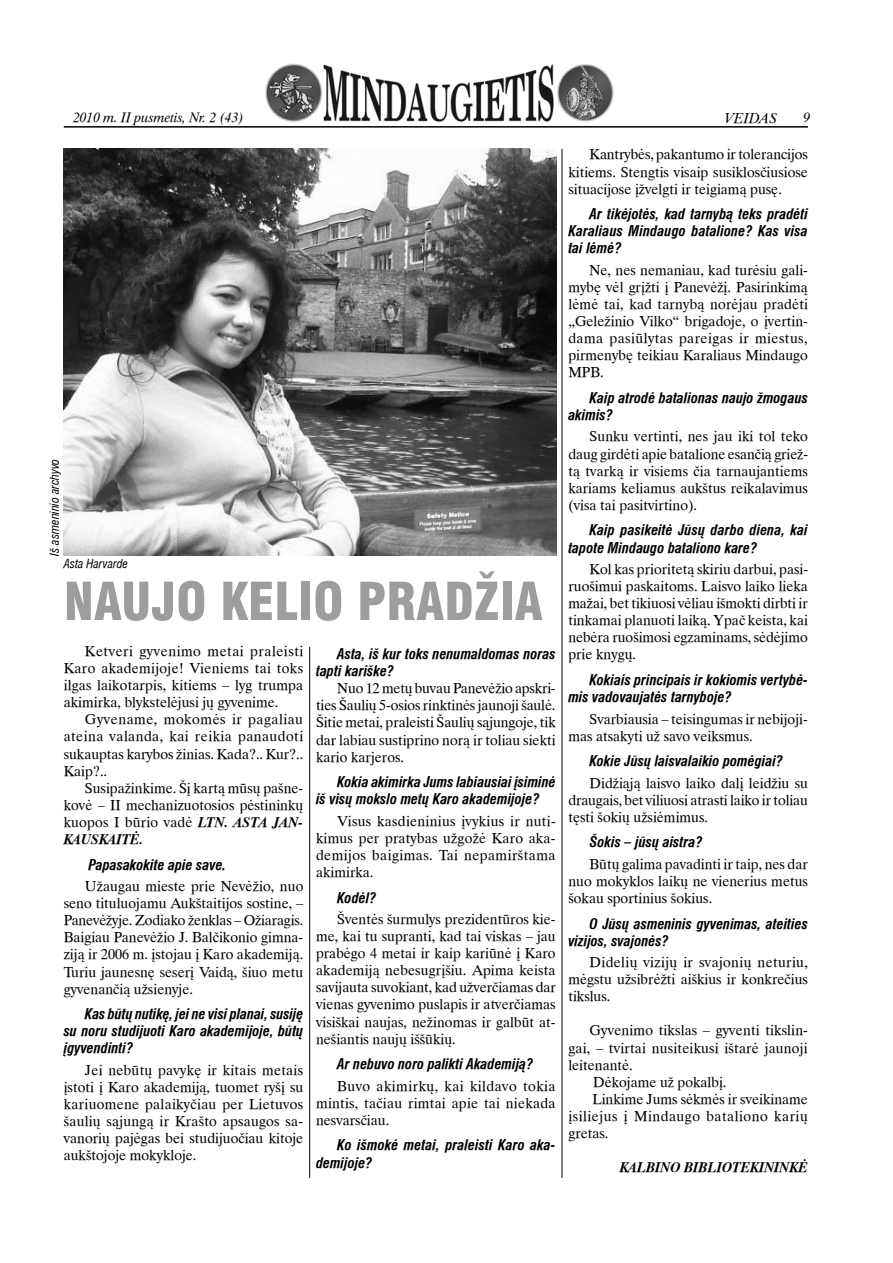
<style>
.page{position:relative;width:893px;height:1263px;background:#fff}
.page>*{position:absolute;margin:0;border:0;box-sizing:border-box;transform-origin:0 0}
.t1{font:900 condensed 51px "Helvetica LT";color:#9c9d9f}
.t2{font:14.25px/17.1px "Times LT";color:#000;text-align:justify}
.t3{font:italic 700 condensed 14.25px/17.1px "Helvetica LT";color:#000}
.t4{font:italic 14.25px "Times LT Bold";color:#000}
.t5{font:14.25px "Times LT";letter-spacing:.035em;color:#000}
.t6{font:14.25px "Times LT Italic";color:#000}
.t7{font:13.5px "Times LT Italic";color:#000}
.t8{font:italic condensed 12px "Helvetica LT";color:#000}
.s1{font-family:"Times LT Bold";font-style:italic}
</style>
<div class="page">
<img style="left:265px;top:63px;width:349px;height:59px">
<hr style="left:64px;top:126px;width:744px;height:2px;background:#000">
<img style="left:64px;top:149px;width:492px;height:406px">
<hr style="left:309px;top:647px;width:1px;height:531px;background:#000">
<hr style="left:562px;top:149px;width:1px;height:1029px;background:#000">
<p class="t7" style="left:73px;top:109px;width:172px">2010 m. II pusmetis, Nr. 2 (43)</p>
<p class="t6" style="left:725px;top:109px;width:54px">VEIDAS</p>
<p class="t7" style="left:803px;top:109px;width:8px">9</p>
<p class="t8" style="left:46px;top:555px;width:98px;rotate:-90deg">Iš asmeninio archyvo</p>
<p class="t8" style="left:64px;top:556px;width:66px">Asta Harvarde</p>
<h1 class="t1" style="left:64px;top:568px;width:480px">NAUJO KELIO PRADŽIA</h1>
<p class="t2" style="left:64px;top:642px;width:241px;text-indent:21px">Ketveri gyvenimo metai praleisti Karo akademijoje! Vieniems tai toks ilgas laikotarpis, kitiems – lyg trumpa akimirka, blykstelėjusi jų gyvenime.</p>
<p class="t2" style="left:64px;top:711px;width:241px;text-indent:21px">Gyvename, mokomės ir pagaliau ateina valanda, kai reikia panaudoti sukauptas karybos žinias. Kada?.. Kur?..<br>Kaip?..</p>
<p class="t2" style="left:64px;top:779px;width:241px;text-indent:21px">Susipažinkime. Šį kartą mūsų pašne&shy;kovė – II mechanizuotosios pėstininkų kuopos I būrio vadė <span class="s1">LTN. ASTA</span></p>
<p class="t4" style="left:273px;top:813px;width:32px">JAN -</p>
<p class="t4" style="left:64px;top:830px;width:10px">KAUSKAITĖ</p>
<p class="t4" style="left:140px;top:830px;width:5px">.</p>
<p class="t3" style="left:89px;top:856px;width:139px">Papasakokite apie save.</p>
<p class="t2" style="left:64px;top:877px;width:241px;text-indent:21px">Užaugau mieste prie Nevėžio, nuo seno tituluojamu Aukštaitijos sostine, – Panevėžyje. Zodiako ženklas – Ožiaragis.<br>Baigiau Panevėžio J. Balčikonio gimna&shy;ziją ir 2006 m. įstojau į Karo akademiją.<br>Turiu jaunesnę seserį Vaidą, šiuo metu gyvenančią užsienyje.</p>
<p class="t3" style="left:64px;top:1005px;width:241px;text-align:justify;text-indent:21px">Kas būtų nutikę, jei ne visi planai, susiję su noru studijuoti Karo akademijoje, būtų įgyvendinti?</p>
<p class="t2" style="left:64px;top:1061px;width:241px;text-indent:21px">Jei nebūtų pavykę ir kitais metais įstoti į Karo akademiją, tuomet ryšį su kariuomene palaikyčiau per Lietuvos šaulių sąjungą ir Krašto apsaugos sa&shy;vanorių pajėgas bei studijuočiau kitoje aukštojoje mokykloje.</p>
<p class="t3" style="left:316px;top:645px;width:241px;text-indent:21px">Asta, iš kur toks nenumaldomas noras tapti kariške?</p>
<p class="t2" style="left:316px;top:680px;width:241px;text-indent:21px">Nuo 12 metų buvau Panevėžio apskri&shy;ties Šaulių 5-osios rinktinės jaunoji šaulė.<br>Šitie metai, praleisti Šaulių sąjungoje, tik dar labiau sustiprino norą ir toliau siekti kario karjeros.</p>
<p class="t3" style="left:316px;top:773px;width:241px;text-indent:21px">Kokia akimirka Jums labiausiai įsiminė iš visų mokslo metų Karo akademijoje?</p>
<p class="t2" style="left:316px;top:812px;width:241px;text-indent:21px">Visus kasdieninius įvykius ir nuti&shy;kimus per pratybas užgožė Karo aka&shy;demijos baigimas. Tai nepamirštama akimirka.</p>
<p class="t3" style="left:337px;top:889px;width:41px">Kodėl?</p>
<p class="t2" style="left:316px;top:910px;width:241px;text-indent:21px">Šventės šurmulys prezidentūros kie&shy;me, kai tu supranti, kad tai viskas – jau prabėgo 4 metai ir kaip kariūnė į Karo akademiją nebesugrįšiu. Apima keista savijauta suvokiant, kad užverčiamas dar vienas gyvenimo puslapis ir atverčiamas visiškai naujas, nežinomas ir galbūt at&shy;nešiantis naujų iššūkių.</p>
<p class="t3" style="left:337px;top:1055px;width:198px">Ar nebuvo noro palikti Akademiją?</p>
<p class="t2" style="left:316px;top:1077px;width:241px;text-indent:21px">Buvo akimirkų, kai kildavo tokia mintis, tačiau rimtai apie tai niekada nesvarsčiau.</p>
<p class="t3" style="left:316px;top:1137px;width:241px;text-indent:21px">Ko išmokė metai, praleisti Karo aka&shy;demijoje?</p>
<p class="t2" style="left:568px;top:146px;width:241px;text-indent:21px">Kantrybės, pakantumo ir tolerancijos kitiems. Stengtis visaip susiklosčiusiose situacijose įžvelgti ir teigiamą pusę.</p>
<p class="t3" style="left:568px;top:205px;width:241px;text-align:justify;text-indent:21px">Ar tikėjotės, kad tarnybą teks pradėti Karaliaus Mindaugo batalione? Kas visa tai lėmė?</p>
<p class="t2" style="left:568px;top:261px;width:241px;text-indent:21px">Ne, nes nemaniau, kad turėsiu gali&shy;mybę vėl grįžti į Panevėžį. Pasirinkimą lėmė tai, kad tarnybą norėjau pradėti „Geležinio Vilko“ brigadoje, o įvertin&shy;dama pasiūlytas pareigas ir miestus, pirmenybę teikiau Karaliaus Mindaugo MPB.</p>
<p class="t3" style="left:568px;top:389px;width:241px;text-indent:21px">Kaip atrodė batalionas naujo žmogaus akimis?</p>
<p class="t2" style="left:568px;top:428px;width:241px;text-indent:21px">Sunku vertinti, nes jau iki tol teko daug girdėti apie batalione esančią griež&shy;tą tvarką ir visiems čia tarnaujantiems kariams keliamus aukštus reikalavimus (visa tai pasitvirtino).</p>
<p class="t3" style="left:568px;top:522px;width:241px;text-indent:21px">Kaip pasikeitė Jūsų darbo diena, kai tapote Mindaugo bataliono kare?</p>
<p class="t2" style="left:568px;top:560px;width:241px;text-indent:21px">Kol kas prioritetą skiriu darbui, pasi&shy;ruošimui paskaitoms. Laisvo laiko lieka mažai, bet tikiuosi vėliau išmokti dirbti ir tinkamai planuoti laiką. Ypač keista, kai nebėra ruošimosi egzaminams, sėdėjimo prie knygų.</p>
<p class="t3" style="left:568px;top:671px;width:241px;text-indent:21px">Kokiais principais ir kokiomis vertybė&shy;mis vadovaujatės tarnyboje?</p>
<p class="t2" style="left:568px;top:710px;width:241px;text-indent:21px">Svarbiausia – teisingumas ir nebijoji&shy;mas atsakyti už savo veiksmus.</p>
<p class="t3" style="left:590px;top:752px;width:195px">Kokie Jūsų laisvalaikio pomėgiai?</p>
<p class="t2" style="left:568px;top:774px;width:241px;text-indent:21px">Didžiąją laisvo laiko dalį leidžiu su draugais, bet viliuosi atrasti laiko ir toliau tęsti šokių užsiėmimus.</p>
<p class="t3" style="left:590px;top:834px;width:114px">Šokis – jūsų aistra?</p>
<p class="t2" style="left:568px;top:855px;width:241px;text-indent:21px">Būtų galima pavadinti ir taip, nes dar nuo mokyklos laikų ne vienerius metus šokau sportinius šokius.</p>
<p class="t3" style="left:568px;top:915px;width:241px;text-indent:21px">O Jūsų asmeninis gyvenimas, ateities vizijos, svajonės?</p>
<p class="t2" style="left:568px;top:953px;width:241px;text-indent:21px">Didelių vizijų ir svajonių neturiu, mėgstu užsibrėžti aiškius ir konkrečius tikslus.</p>
<p class="t2" style="left:590px;top:1022px;width:220px">Gyvenimo tikslas – gyventi tikslin-</p>
<p class="t2" style="left:568px;top:1039px;width:241px">gai, – tvirtai nusiteikusi ištarė jaunoji</p>
<p class="t2" style="left:568px;top:1056px;width:66px">leitenantė.</p>
<p class="t2" style="left:593px;top:1073px;width:135px">Dėkojame už pokalbį.</p>
<p class="t2" style="left:593px;top:1090px;width:217px">Linkime Jums sėkmės ir sveikiname</p>
<p class="t5" style="left:568px;top:1107px;width:241px">įsiliejus į Mindaugo bataliono karių</p>
<p class="t2" style="left:568px;top:1124px;width:42px">gretas.</p>
<p class="t4" style="left:620px;top:1158px;width:190px">KALBINO BIBLIOTEKININKĖ</p>
</div>
